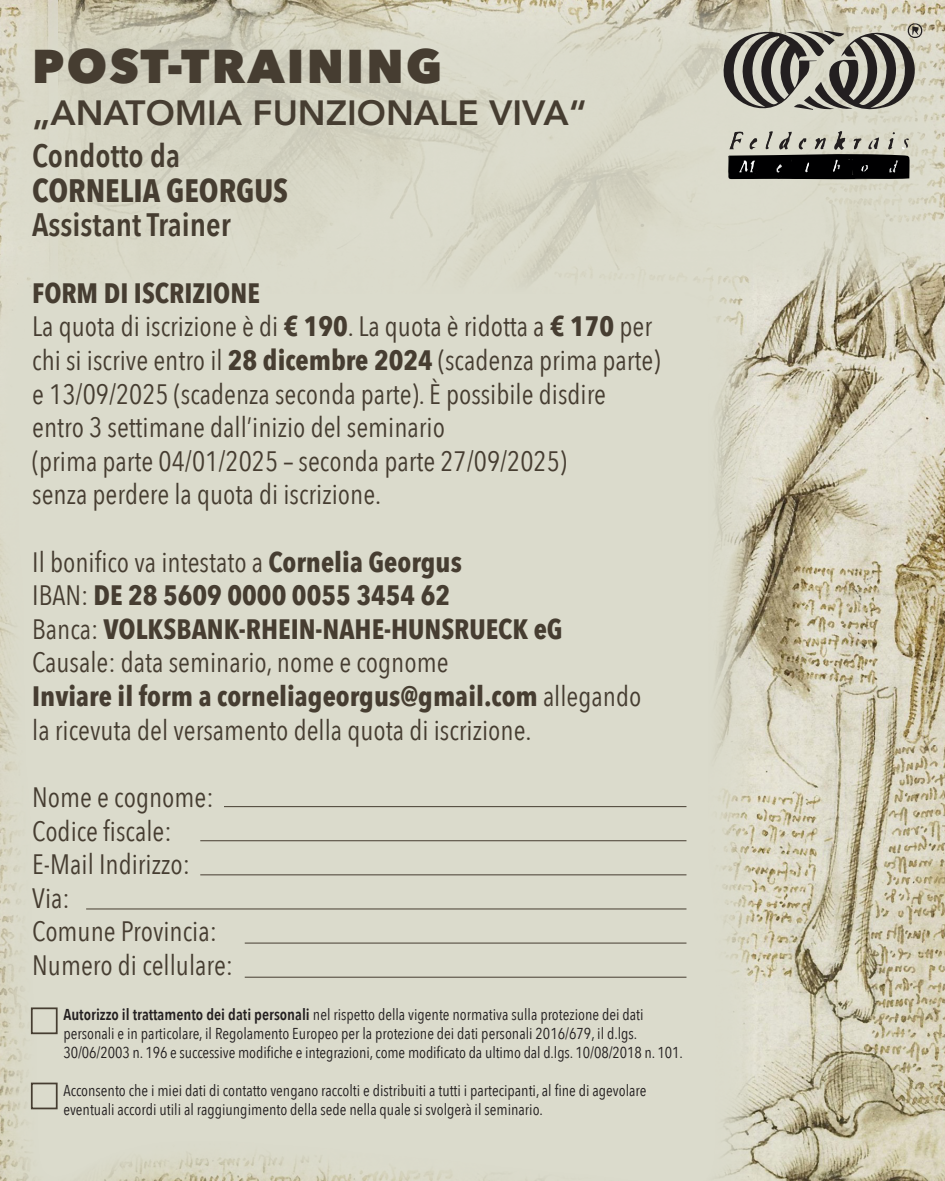
<style>
.page{position:relative;width:945px;height:1181px;background:#fff}
.page>*{position:absolute;margin:0;border:0;box-sizing:border-box;transform-origin:0 0}
.t1{font:800 47.25px "Avenir Next";letter-spacing:.05em;color:#463d31}
.t2{font:800 35px "Avenir";color:#463d31}
.t3{font:600 32.38px "Avenir Next Condensed";color:#463d31}
.t4{font:700 32.38px "Avenir Next Condensed";color:#463d31}
.t5{font:28px/33.6px "Avenir Next Condensed";color:#463d31}
.t6{font:15.75px/18.9px "Avenir Next Condensed";color:#231f20}
.s1{font-weight:700}
.s2{font-weight:600}
</style>
<div class="page">
<img style="left:753px;top:296px;width:192px;height:884px">
<svg style="left:0;top:0;width:945px;height:296px;fill:#d9d8c7"></svg>
<div style="left:0;top:251px;width:753px;height:929px;background:#dbdbcc"></div>
<svg style="left:726px;top:130px;width:184px;height:53px"></svg>
<svg style="left:719px;top:19px;width:206px;height:104px"></svg>
<hr style="left:224px;top:806px;width:462px;height:1px;background:#463d31">
<hr style="left:200px;top:840px;width:486px;height:1px;background:#463d31">
<hr style="left:200px;top:874px;width:486px;height:1px;background:#463d31">
<hr style="left:86px;top:908px;width:600px;height:1px;background:#463d31">
<hr style="left:245px;top:942px;width:441px;height:1px;background:#463d31">
<hr style="left:245px;top:976px;width:441px;height:1px;background:#463d31">
<div style="left:31px;top:1007px;width:27px;height:27px;border:2px solid #463d31"></div>
<div style="left:31px;top:1082px;width:27px;height:27px;border:2px solid #463d31"></div>
<h1 class="t1" style="left:32px;top:37px;width:412px">POST-TRAINING</h1>
<p class="t2" style="left:32px;top:85px;width:556px">„ANATOMIA FUNZIONALE VIVA“</p>
<p class="t3" style="left:32px;top:128px;width:149px">Condotto da</p>
<p class="t4" style="left:32px;top:170px;width:257px">CORNELIA GEORGUS</p>
<p class="t3" style="left:32px;top:196px;width:200px">Assistant Trainer</p>
<p class="t5" style="left:32px;top:275px;width:630px"><span class="s1">FORM DI ISCRIZIONE<br></span>La quota di iscrizione è di <span class="s1">€ 190</span>. La quota è ridotta a <span class="s1">€ 170</span> per chi si iscrive entro il <span class="s1">28 dicembre 2024</span> (scadenza prima parte) e 13/09/2025 (scadenza seconda parte). È possibile disdire entro 3 settimane dall’inizio del seminario<br>(prima parte 04/01/2025 – seconda parte 27/09/2025)<br>senza perdere la quota di iscrizione.</p>
<p class="t5" style="left:32px;top:543px;width:611px">Il bonifico va intestato a <span class="s1">Cornelia Georgus<br></span>IBAN: <span class="s1">DE 28 5609 0000 0055 3454 62<br></span>Banca: <span class="s1">VOLKSBANK-RHEIN-NAHE-HUNSRUECK eG </span>Causale: data seminario, nome e cognome<br><span class="s1">Inviare il form a corneliageorgus@gmail.com</span> allegando la ricevuta del versamento della quota di iscrizione.</p>
<p class="t5" style="left:32px;top:779px;width:202px">Nome e cognome:<br>Codice fiscale:<br>E-Mail Indirizzo:<br>Via:<br>Comune Provincia:<br>Numero di cellulare:</p>
<p class="t6" style="left:63px;top:1004px;width:621px"><span class="s2">Autorizzo il trattamento dei dati personali</span> nel rispetto della vigente normativa sulla protezione dei dati personali e in particolare, il Regolamento Europeo per la protezione dei dati personali 2016/679, il d.lgs.<br>30/06/2003 n. 196 e successive modifiche e integrazioni, come modificato da ultimo dal d.lgs. 10/08/2018 n. 101.</p>
<p class="t6" style="left:63px;top:1080px;width:585px">Acconsento che i miei dati di contatto vengano raccolti e distribuiti a tutti i partecipanti, al fine di agevolare eventuali accordi utili al raggiungimento della sede nella quale si svolgerà il seminario.</p>
</div>
